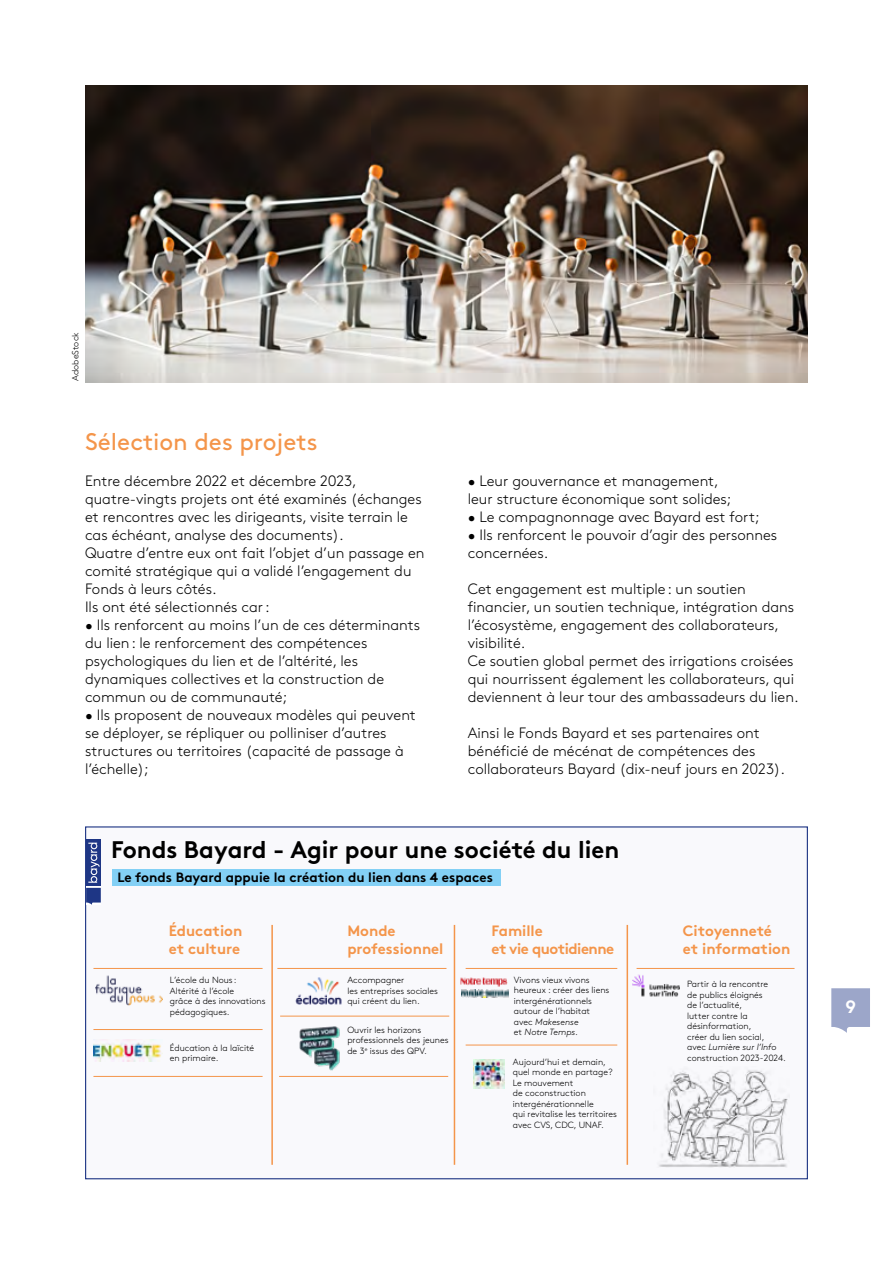
<style>
.page{position:relative;width:893px;height:1263px;background:#fff}
.page>*{position:absolute;margin:0;border:0;box-sizing:border-box;transform-origin:0 0}
.Action_titre{font:700 24px "Brown";color:#000}
.Petits_titres{font:24px "Brown";color:#f4954a}
.t1{font:700 18px "Brown";color:#fff}
.Texte_courant{font:300 15px/18px "Brown";color:#000}
.Action_objectifs{font:700 15px/18px "Brown";color:#f4954a}
.Action_objectifs-2{font:700 15px/18px "Brown";letter-spacing:-.03em;color:#f4954a}
.Action_titre-2{font:700 13.5px "Brown";color:#000}
.Texte_courant-2{font:300 9px/10.5px "Brown";color:#000}
.s1{font-style:italic}
</style>
<div class="page">
<svg style="left:831px;top:988px;width:39px;height:45px"></svg>
<img style="left:85px;top:85px;width:723px;height:298px">
<div style="left:85px;top:826px;width:723px;height:353px;background:#f9f9fc;border:1px solid #1f3685"></div>
<svg style="left:86px;top:840px;width:15px;height:3px"></svg>
<svg style="left:86px;top:843px;width:15px;height:62px"></svg>
<div style="left:112px;top:869px;width:389px;height:16px;background:#83d0f5"></div>
<img style="left:93px;top:1039px;width:68px;height:23px">
<img style="left:96px;top:976px;width:66px;height:29px">
<img style="left:295px;top:977px;width:47px;height:28px">
<img style="left:299px;top:1026px;width:41px;height:44px">
<img style="left:473px;top:1059px;width:31px;height:29px">
<img style="left:462px;top:989px;width:47px;height:8px">
<img style="left:460px;top:977px;width:48px;height:9px">
<img style="left:659px;top:1070px;width:129px;height:98px">
<img style="left:633px;top:974px;width:46px;height:23px">
<hr style="left:271px;top:925px;width:2px;height:240px;background:#f4954a">
<hr style="left:454px;top:925px;width:1px;height:240px;background:#f4954a">
<hr style="left:627px;top:925px;width:1px;height:240px;background:#f4954a">
<hr style="left:93px;top:1029px;width:170px;height:1px;background:#f4954a">
<hr style="left:93px;top:968px;width:170px;height:1px;background:#f4954a">
<hr style="left:277px;top:968px;width:169px;height:1px;background:#f4954a">
<hr style="left:466px;top:968px;width:151px;height:1px;background:#f4954a">
<hr style="left:466px;top:1045px;width:151px;height:1px;background:#f4954a">
<hr style="left:637px;top:968px;width:157px;height:1px;background:#f4954a">
<hr style="left:93px;top:1076px;width:170px;height:1px;background:#f4954a">
<hr style="left:279px;top:1076px;width:169px;height:1px;background:#f4954a">
<hr style="left:280px;top:1016px;width:169px;height:1px;background:#f4954a">
<p class="Texte_courant-2" style="left:70px;top:381px;width:50px;rotate:-90deg">AdobeStock</p>
<p class="Petits_titres" style="left:85px;top:423px;width:234px">Sélection des projets</p>
<p class="Texte_courant" style="left:85px;top:471px;width:338px">Entre décembre 2022 et décembre 2023, quatre-vingts projets ont été examinés (échanges et rencontres avec les dirigeants, visite terrain le cas échéant, analyse des documents).</p>
<p class="Texte_courant" style="left:85px;top:543px;width:341px">Quatre d’entre eux ont fait l’objet d’un passage en comité stratégique qui a validé l’engagement du<br>Fonds à leurs côtés.</p>
<p class="Texte_courant" style="left:85px;top:597px;width:186px">Ils ont été sélectionnés car:</p>
<p class="Texte_courant" style="left:85px;top:615px;width:337px">• Ils renforcent au moins l’un de ces déterminants du lien: le renforcement des compétences psychologiques du lien et de l’altérité, les dynamiques collectives et la construction de commun ou de communauté;</p>
<p class="Texte_courant" style="left:85px;top:705px;width:332px">• Ils proposent de nouveaux modèles qui peuvent se déployer, se répliquer ou polliniser d’autres structures ou territoires (capacité de passage à l’échelle);</p>
<p class="Texte_courant" style="left:468px;top:471px;width:265px">• Leur gouvernance et management, leur structure économique sont solides;</p>
<p class="Texte_courant" style="left:468px;top:507px;width:293px">• Le compagnonnage avec Bayard est fort;</p>
<p class="Texte_courant" style="left:468px;top:525px;width:311px">• Ils renforcent le pouvoir d’agir des personnes concernées.</p>
<p class="Texte_courant" style="left:468px;top:579px;width:328px">Cet engagement est multiple: un soutien financier, un soutien technique, intégration dans l’écosystème, engagement des collaborateurs, visibilité.</p>
<p class="Texte_courant" style="left:468px;top:651px;width:332px">Ce soutien global permet des irrigations croisées qui nourrissent également les collaborateurs, qui deviennent à leur tour des ambassadeurs du lien.</p>
<p class="Texte_courant" style="left:468px;top:723px;width:319px">Ainsi le Fonds Bayard et ses partenaires ont bénéficié de mécénat de compétences des collaborateurs Bayard (dix-neuf jours en 2023).</p>
<p class="Action_titre" style="left:111px;top:830px;width:509px">Fonds Bayard - Agir pour une société du lien</p>
<p class="Action_titre-2" style="left:117px;top:866px;width:377px">Le fonds Bayard appuie la création du lien dans 4 espaces</p>
<p class="Action_objectifs" style="left:169px;top:920px;width:75px">Éducation et culture</p>
<p class="Action_objectifs" style="left:347px;top:920px;width:98px">Monde professionnel</p>
<p class="Action_objectifs-2" style="left:492px;top:920px;width:124px">Famille<br>et vie quotidienne</p>
<p class="Action_objectifs" style="left:683px;top:920px;width:109px">Citoyenneté et information</p>
<p class="Texte_courant-2" style="left:347px;top:974px;width:92px">Accompagner<br>les entreprises sociales qui créent du lien.</p>
<p class="Texte_courant-2" style="left:514px;top:974px;width:97px">Vivons vieux vivons heureux : créer des liens intergénérationnels autour de l’habitat avec <span class="s1">Makesense<br></span>et <span class="s1">Notre Temps.</span></p>
<p class="Texte_courant-2" style="left:687px;top:978px;width:100px">Partir à la rencontre<br>de publics éloignés<br>de l’actualité,<br>lutter contre la désinformation,<br>créer du lien social,<br>avec <span class="s1">Lumière sur l’Info </span>construction 2023-2024.</p>
<p class="Texte_courant-2" style="left:513px;top:1056px;width:101px">Aujourd’hui et demain, quel monde en partage?</p>
<p class="Texte_courant-2" style="left:513px;top:1077px;width:106px">Le mouvement<br>de coconstruction intergénérationnelle<br>qui revitalise les territoires avec CVS, CDC, UNAF.</p>
<p class="Texte_courant-2" style="left:170px;top:974px;width:68px">L’école du Nous :</p>
<p class="Texte_courant-2" style="left:170px;top:985px;width:66px">Altérité à l’école</p>
<p class="Texte_courant-2" style="left:170px;top:995px;width:97px">grâce à des innovations pédagogiques.</p>
<p class="Texte_courant-2" style="left:347px;top:1023px;width:103px">Ouvrir les horizons professionnels des jeunes de 3<sup>e</sup> issus des QPV.</p>
<p class="Texte_courant-2" style="left:170px;top:1042px;width:86px">Éducation à la laïcité en primaire.</p>
<p class="t1" style="left:845px;top:992px;width:12px">9</p>
</div>
